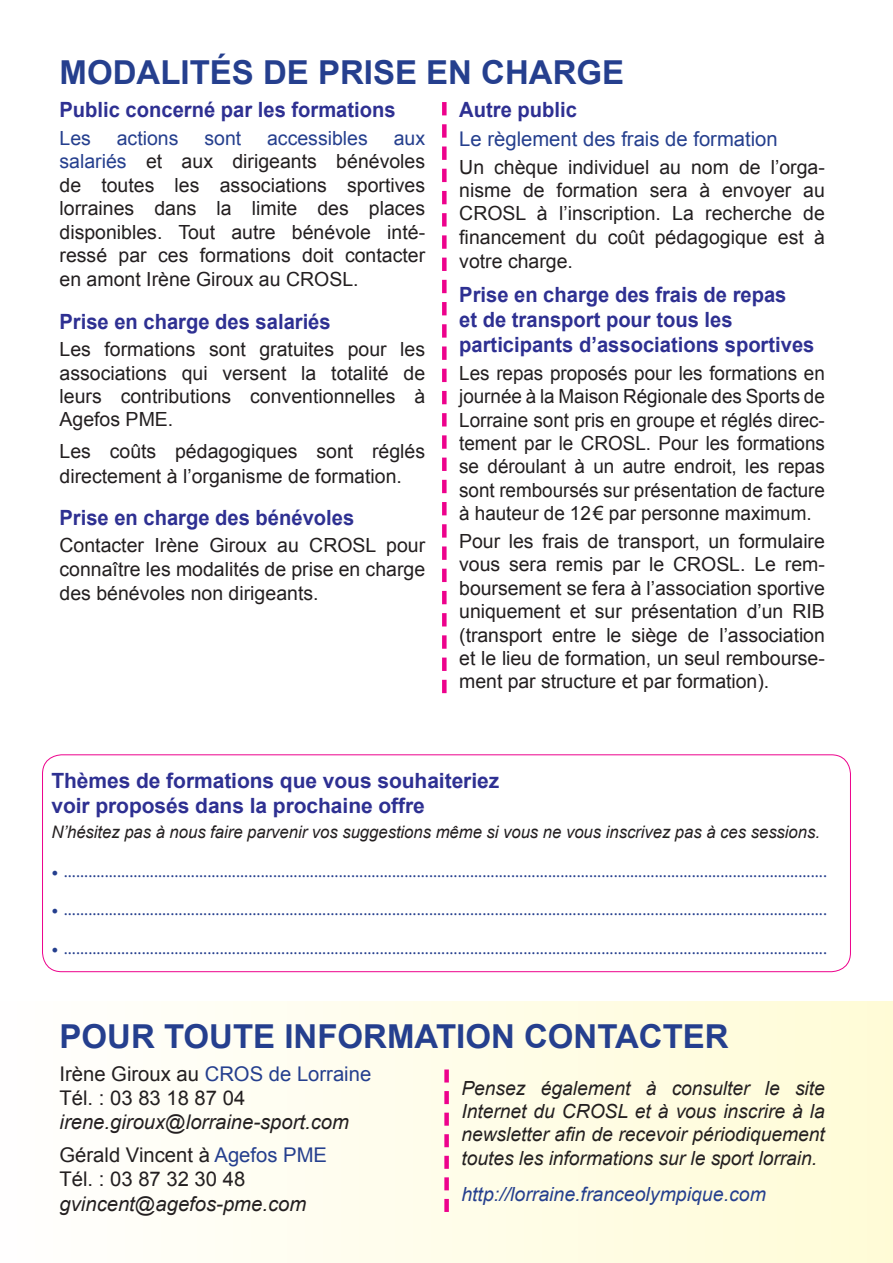
<style>
.page{position:relative;width:893px;height:1263px;background:#fff}
.page>*{position:absolute;margin:0;border:0;box-sizing:border-box;transform-origin:0 0}
.thème{font:700 33px "Arial";color:#253f8e}
.sous_titre{font:700 21px/25.2px "Arial";color:#2e3092;scale:.96 1}
.sous_titre-2{font:700 21px/25.2px "Arial";color:#2e3092}
.corps_de_texte{font:italic 20.25px/24.3px "Arial";color:#231f20}
.corps_de_texte-2{font:20.25px/24.3px "Arial";color:#231f20}
.corps_de_texte-3{font:20.25px "Arial";color:#253f8e}
.corps_de_texte-4{font:19.5px/23.4px "Arial";color:#231f20;text-align:justify}
.corps_de_texte_2{font:italic 19.5px/23.4px "Arial";letter-spacing:-.005em;color:#231f20;text-align:justify}
.corps_de_texte_2-2{font:italic 19.5px "Arial";color:#253f8e}
.corps_de_texte-5{font:19.5px "Arial";color:#253f8e}
.t1{font:18px "Minion Pro";color:#253f8e}
.corps_de_texte-6{font:italic 17.25px "Arial";letter-spacing:-.005em;color:#231f20}
.s1{color:#253f8e}
.s2{font-style:normal}
.s3{font-style:normal;color:#253f8e}
.s4{font-style:italic}
</style>
<div class="page">
<svg style="left:442px;top:102px;width:5px;height:591px"></svg>
<div style="left:42px;top:754px;width:809px;height:218px;border:1px solid #ed028c;border-radius:19px"></div>
<div style="left:0;top:1001px;width:893px;height:262px;background:linear-gradient(to right,#fffefe,#fffcd6)"></div>
<svg style="left:444px;top:1069px;width:5px;height:143px"></svg>
<p class="thème" style="left:60px;top:50px;width:566px">MODALITÉS DE PRISE EN CHARGE</p>
<p class="sous_titre" style="left:60px;top:98px;width:352px">Public concerné par les formations</p>
<p class="corps_de_texte-5" style="left:60px;top:125px;width:33px">Les</p>
<p class="corps_de_texte-5" style="left:117px;top:125px;width:63px">actions</p>
<p class="corps_de_texte-5" style="left:204px;top:125px;width:38px">sont</p>
<p class="corps_de_texte-5" style="left:267px;top:125px;width:102px">accessibles</p>
<p class="corps_de_texte-4" style="left:60px;top:127px;width:367px;text-indent:334px"><span class="s1">aux salariés</span> et aux dirigeants bénévoles de toutes les associations sportives lorraines dans la limite des places disponibles. Tout autre bénévole inté&shy;ressé par ces formations doit contacter en amont Irène Giroux au CROSL.</p>
<p class="sous_titre" style="left:60px;top:309px;width:284px">Prise en charge des salariés</p>
<p class="corps_de_texte-4" style="left:60px;top:338px;width:367px">Les formations sont gratuites pour les associations qui versent la totalité de leurs contributions conventionnelles à Agefos PME.</p>
<p class="corps_de_texte-4" style="left:60px;top:439px;width:367px;line-height:24.3px">Les coûts pédagogiques sont réglés directement à l’organisme de formation.</p>
<p class="sous_titre" style="left:60px;top:505px;width:308px">Prise en charge des bénévoles</p>
<p class="corps_de_texte-4" style="left:60px;top:534px;width:367px;line-height:23.9px">Contacter Irène Giroux au CROSL pour connaître les modalités de prise en charge des bénévoles non dirigeants.</p>
<p class="sous_titre" style="left:459px;top:98px;width:124px">Autre public</p>
<p class="corps_de_texte-3" style="left:459px;top:126px;width:320px">Le règlement des frais de formation</p>
<p class="corps_de_texte-4" style="left:459px;top:155px;width:367px">Un chèque individuel au nom de l’orga&shy;nisme de formation sera à envoyer au CROSL à l’inscription. La recherche de financement du coût pédagogique est à votre charge.</p>
<p class="sous_titre" style="left:459px;top:282px;width:371px">Prise en charge des frais de repas<br>et de transport pour tous les participants d’associations sportives</p>
<p class="corps_de_texte-4" style="left:459px;top:361px;width:367px">Les repas proposés pour les formations en journée à la Maison Régionale des Sports de Lorraine sont pris en groupe et réglés direc&shy;tement par le CROSL. Pour les formations se déroulant à un autre endroit, les repas sont remboursés sur présentation de facture à hauteur de 12€ par personne maximum.</p>
<p class="corps_de_texte-4" style="left:459px;top:530px;width:367px">Pour les frais de transport, un formulaire vous sera remis par le CROSL. Le rem&shy;boursement se fera à l’association sportive uniquement et sur présentation d’un RIB (transport entre le siège de l’association et le lieu de formation, un seul rembourse&shy;ment par structure et par formation).</p>
<p class="sous_titre-2" style="left:51px;top:768px;width:449px">Thèmes de formations que vous souhaiteriez voir proposés dans la prochaine offre</p>
<p class="corps_de_texte-6" style="left:51px;top:821px;width:770px">N’hésitez pas à nous faire parvenir vos suggestions même si vous ne vous inscrivez pas à ces sessions.</p>
<p class="t1" style="left:51px;top:859px;width:777px">• ..........................................................................................................................................................................................</p>
<p class="t1" style="left:51px;top:897px;width:777px">• ..........................................................................................................................................................................................</p>
<p class="t1" style="left:51px;top:936px;width:777px">• ..........................................................................................................................................................................................</p>
<p class="thème" style="left:60px;top:1014px;width:671px">POUR TOUTE INFORMATION CONTACTER</p>
<p class="corps_de_texte" style="left:60px;top:1062px;width:313px"><span class="s2">Irène Giroux au</span> <span class="s3">CROS de Lorraine<br></span><span class="s2">Tél. : 03 83 18 87 04 </span>irene.giroux@lorraine-sport.com</p>
<p class="corps_de_texte-2" style="left:60px;top:1143px;width:269px">Gérald Vincent à <span class="s1">Agefos PME<br></span>Tél. : 03 87 32 30 48 <span class="s4">gvincent@agefos-pme.com</span></p>
<p class="corps_de_texte_2" style="left:461px;top:1076px;width:365px">Pensez également à consulter le site Internet du CROSL et à vous inscrire à la newsletter afin de recevoir périodiquement toutes les informations sur le sport lorrain.</p>
<p class="corps_de_texte_2-2" style="left:461px;top:1181px;width:306px">http://lorraine.franceolympique.com</p>
</div>
